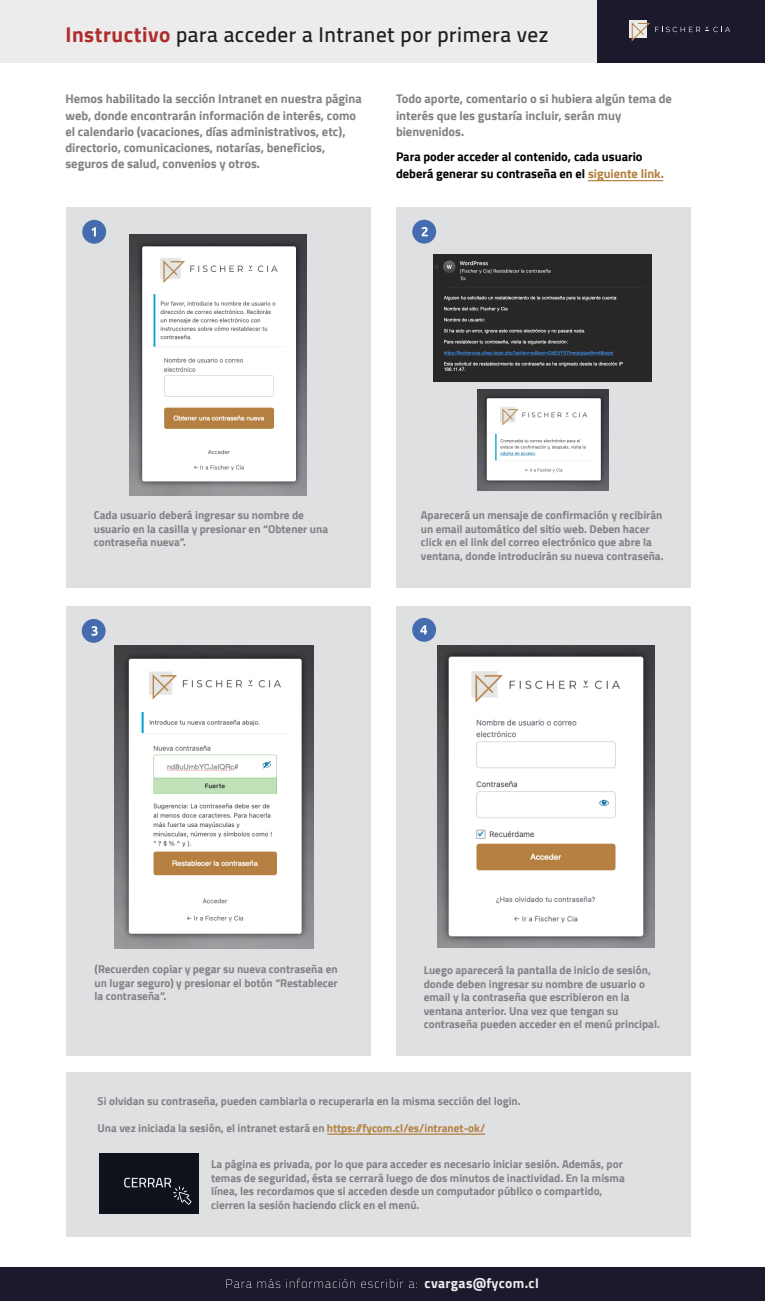
<style>
.page{position:relative;width:765px;height:1301px;background:#fff}
.page>*{position:absolute;margin:0;border:0;box-sizing:border-box;transform-origin:0 0}
.t1{font:600 21.25px "Cairo";letter-spacing:.025em;color:#1d1d1b}
.t2{font:700 13.75px "Cairo";letter-spacing:.025em;color:#ececec}
.t3{font:700 12.5px/16.2px "Cairo";color:#808285}
.t4{font:700 12.5px/16.2px "Cairo";color:#000}
.t5{font:700 11.25px/13.5px "Cairo";color:#808285}
.s1{font-weight:700;color:#ae2c2b}
.s2{color:#b38041}
</style>
<div class="page">
<div style="left:66px;top:207px;width:304px;height:381px;background:#dfe0e1"></div>
<img style="left:129px;top:234px;width:178px;height:261px">
<div style="left:66px;top:606px;width:304px;height:449px;background:#dfe0e1"></div>
<div style="left:66px;top:1072px;width:624px;height:165px;background:#dfe0e1"></div>
<img style="left:114px;top:645px;width:199px;height:304px">
<div style="left:396px;top:207px;width:294px;height:381px;background:#dfe0e1"></div>
<img style="left:478px;top:390px;width:130px;height:100px">
<img style="left:434px;top:255px;width:218px;height:127px">
<div style="left:396px;top:606px;width:294px;height:449px;background:#dfe0e1"></div>
<img style="left:437px;top:645px;width:217px;height:302px">
<hr style="left:588px;top:180px;width:75px;height:1px;background:#b38041">
<hr style="left:327px;top:1133px;width:158px;height:2px;background:#b38041">
<div style="left:100px;top:1154px;width:98px;height:60px;background:#0f111b"></div>
<svg style="left:173px;top:1186px;width:19px;height:18px"></svg>
<div style="left:0;top:0;width:597px;height:63px;background:#ececec"></div>
<div style="left:597px;top:0;width:168px;height:63px;background:#1c192c"></div>
<svg style="left:629px;top:20px;width:18px;height:18px"></svg>
<svg style="left:632px;top:22px;width:98px;height:19px"></svg>
<div style="left:82px;top:220px;width:24px;height:24px;background:#456caf;border-radius:50%"></div>
<svg style="left:91px;top:227px;width:5px;height:9px"></svg>
<div style="left:412px;top:220px;width:24px;height:24px;background:#456caf;border-radius:50%"></div>
<svg style="left:421px;top:227px;width:7px;height:9px"></svg>
<div style="left:82px;top:619px;width:24px;height:24px;background:#456caf;border-radius:50%"></div>
<svg style="left:91px;top:626px;width:7px;height:10px"></svg>
<div style="left:412px;top:618px;width:24px;height:24px;background:#456caf;border-radius:50%"></div>
<svg style="left:420px;top:625px;width:7px;height:9px"></svg>
<div style="left:0;top:1267px;width:765px;height:34px;background:#1c192c"></div>
<svg style="left:226px;top:1279px;width:26px;height:9px"></svg>
<svg style="left:258px;top:1279px;width:22px;height:9px"></svg>
<svg style="left:286px;top:1278px;width:69px;height:10px"></svg>
<svg style="left:361px;top:1279px;width:42px;height:9px"></svg>
<svg style="left:409px;top:1281px;width:8px;height:7px"></svg>
<h1 class="t1" style="left:65px;top:17px;width:485px"><span class="s1">Instructivo</span> para acceder a Intranet por primera vez</h1>
<p class="t3" style="left:65px;top:91px;width:298px">Hemos habilitado la sección Intranet en nuestra página web, donde encontrarán información de interés, como el calendario (vacaciones, días administrativos, etc), directorio, comunicaciones, notarías, beneficios, seguros de salud, convenios y otros.</p>
<p class="t3" style="left:396px;top:91px;width:277px">Todo aporte, comentario o si hubiera algún tema de interés que les gustaría incluir, serán muy bienvenidos.</p>
<p class="t4" style="left:396px;top:149px;width:269px">Para poder acceder al contenido, cada usuario deberá generar su contraseña en el <span class="s2">siguiente link.</span></p>
<p class="t5" style="left:94px;top:508px;width:236px">Cada usuario deberá ingresar su nombre de usuario en la casilla y presionar en “Obtener una contraseña nueva”.</p>
<p class="t5" style="left:421px;top:508px;width:244px">Aparecerá un mensaje de confirmación y recibirán un email automático del sitio web. Deben hacer click en el link del correo electrónico que abre la ventana, donde introducirán su nueva contraseña.</p>
<p class="t5" style="left:95px;top:962px;width:245px;text-align:justify">(Recuerden copiar y pegar su nueva contraseña en un lugar seguro) y presionar el botón “Restablecer la contraseña”.</p>
<p class="t5" style="left:424px;top:963px;width:238px">Luego aparecerá la pantalla de inicio de sesión, donde deben ingresar su nombre de usuario o email y la contraseña que escribieron en la ventana anterior. Una vez que tengan su contraseña pueden acceder en el menú principal.</p>
<p class="t5" style="left:98px;top:1094px;width:425px">Si olvidan su contraseña, pueden cambiarla o recuperarla en la misma sección del login.</p>
<p class="t5" style="left:98px;top:1121px;width:389px">Una vez iniciada la sesión, el intranet estará en <span class="s2">https://fycom.cl/es/intranet-ok/</span></p>
<p class="t5" style="left:211px;top:1157px;width:415px">La página es privada, por lo que para acceder es necesario iniciar sesión. Además, por temas de seguridad, ésta se cerrará luego de dos minutos de inactividad. En la misma línea, les recordamos que si acceden desde un computador público o compartido, cierren la sesión haciendo click en el menú.</p>
<p class="t2" style="left:425px;top:1275px;width:116px">cvargas@fycom.cl</p>
</div>
